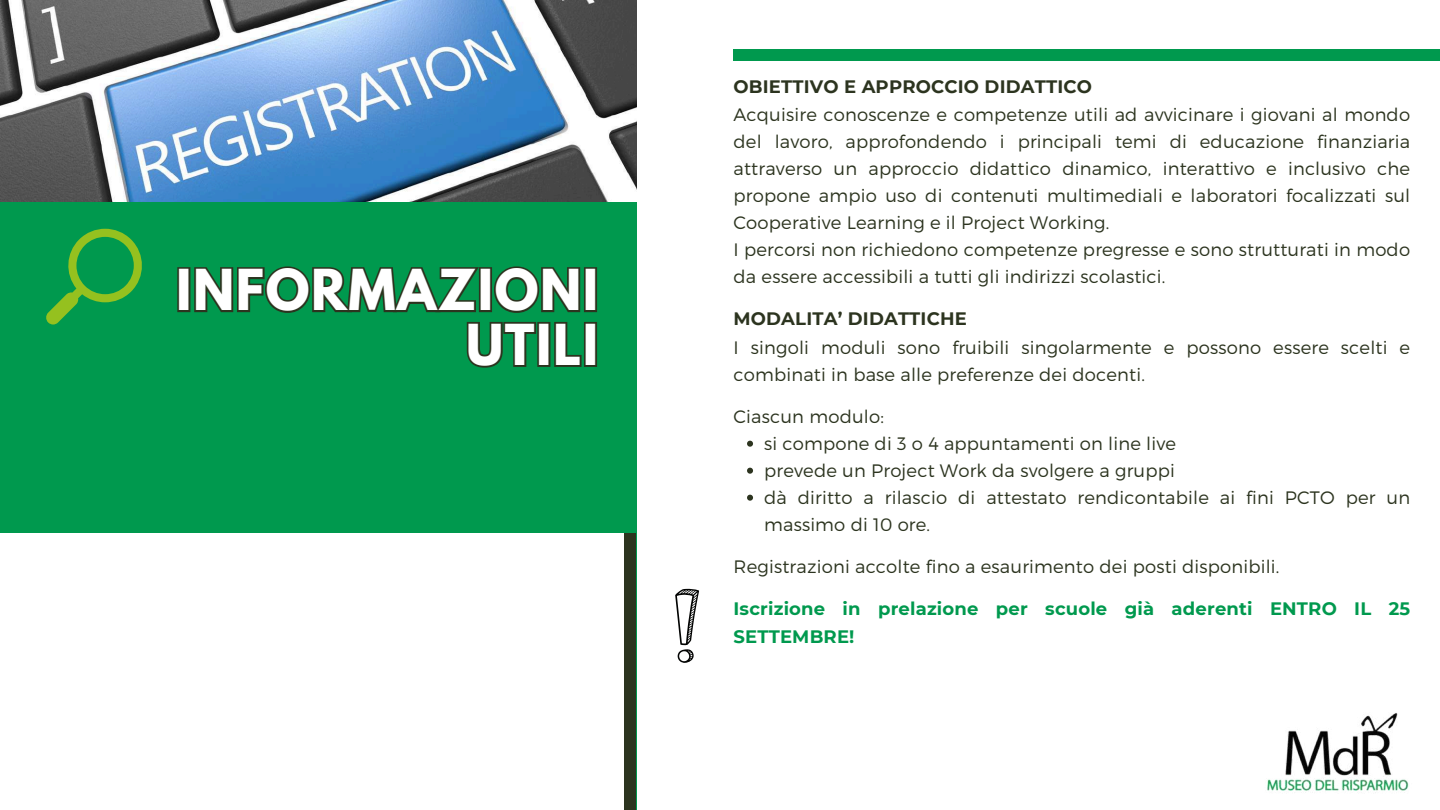
<style>
.page{position:relative;width:1440px;height:810px;background:#fff}
.page>*{position:absolute;margin:0;border:0;box-sizing:border-box;transform-origin:0 0}
.t1{font:700 50px/54.8px "League Spartan";letter-spacing:.03em;color:#fff;text-align:right}
.t2{font:300 18px/27px "Montserrat";letter-spacing:.01em;color:#2c341f}
.t3{font:700 18px/28.5px "Montserrat";letter-spacing:.01em;color:#00994e}
.t4{font:700 18px "Montserrat";letter-spacing:.01em;color:#2c341f}
</style>
<div class="page">
<div style="left:0;top:0;width:637px;height:810px;background:#00994e"></div>
<img style="left:0;top:0;width:636px;height:202px">
<div style="left:734px;top:49px;width:706px;height:12px;background:#00994e"></div>
<img style="left:1267px;top:713px;width:142px;height:80px">
<div style="left:0;top:533px;width:627px;height:277px;background:#fff"></div>
<div style="left:624px;top:533px;width:12px;height:277px;background:#2c341f"></div>
<svg style="left:46px;top:229px;width:96px;height:96px"></svg>
<svg style="left:675px;top:589px;width:24px;height:74px"></svg>
<svg style="left:747px;top:441px;width:6px;height:6px"></svg>
<svg style="left:747px;top:468px;width:6px;height:6px"></svg>
<svg style="left:747px;top:495px;width:6px;height:6px"></svg>
<svg style="left:177px;top:266px;width:420px;height:102px"></svg>
<h1 class="t1" style="left:176px;top:269px;width:424px">INFORMAZIONI<br>UTILI</h1>
<p class="t4" style="left:734px;top:75px;width:360px">OBIETTIVO E APPROCCIO DIDATTICO</p>
<p class="t2" style="left:734px;top:100px;width:678px">Acquisire conoscenze e competenze utili ad avvicinare i giovani al mondo del lavoro, approfondendo i principali temi di educazione finanziaria attraverso un approccio didattico dinamico, interattivo e inclusivo che propone ampio uso di contenuti multimediali e laboratori focalizzati sul Cooperative Learning e il Project Working.<br>I percorsi non richiedono competenze pregresse e sono strutturati in modo da essere accessibili a tutti gli indirizzi scolastici.</p>
<p class="t4" style="left:734px;top:308px;width:235px">MODALITA’ DIDATTICHE</p>
<p class="t2" style="left:734px;top:333px;width:678px">I singoli moduli sono fruibili singolarmente e possono essere scelti e combinati in base alle preferenze dei docenti.</p>
<p class="t2" style="left:764px;top:402px;width:648px;text-indent:-31px">Ciascun modulo:<br>si compone di 3 o 4 appuntamenti on line live<br>prevede un Project Work da svolgere a gruppi<br>dà diritto a rilascio di attestato rendicontabile ai fini PCTO per un massimo di 10 ore.</p>
<p class="t2" style="left:734px;top:552px;width:548px">Registrazioni accolte fino a esaurimento dei posti disponibili.</p>
<p class="t3" style="left:734px;top:594px;width:678px">Iscrizione in prelazione per scuole già aderenti ENTRO IL 25<br>SETTEMBRE!</p>
</div>
